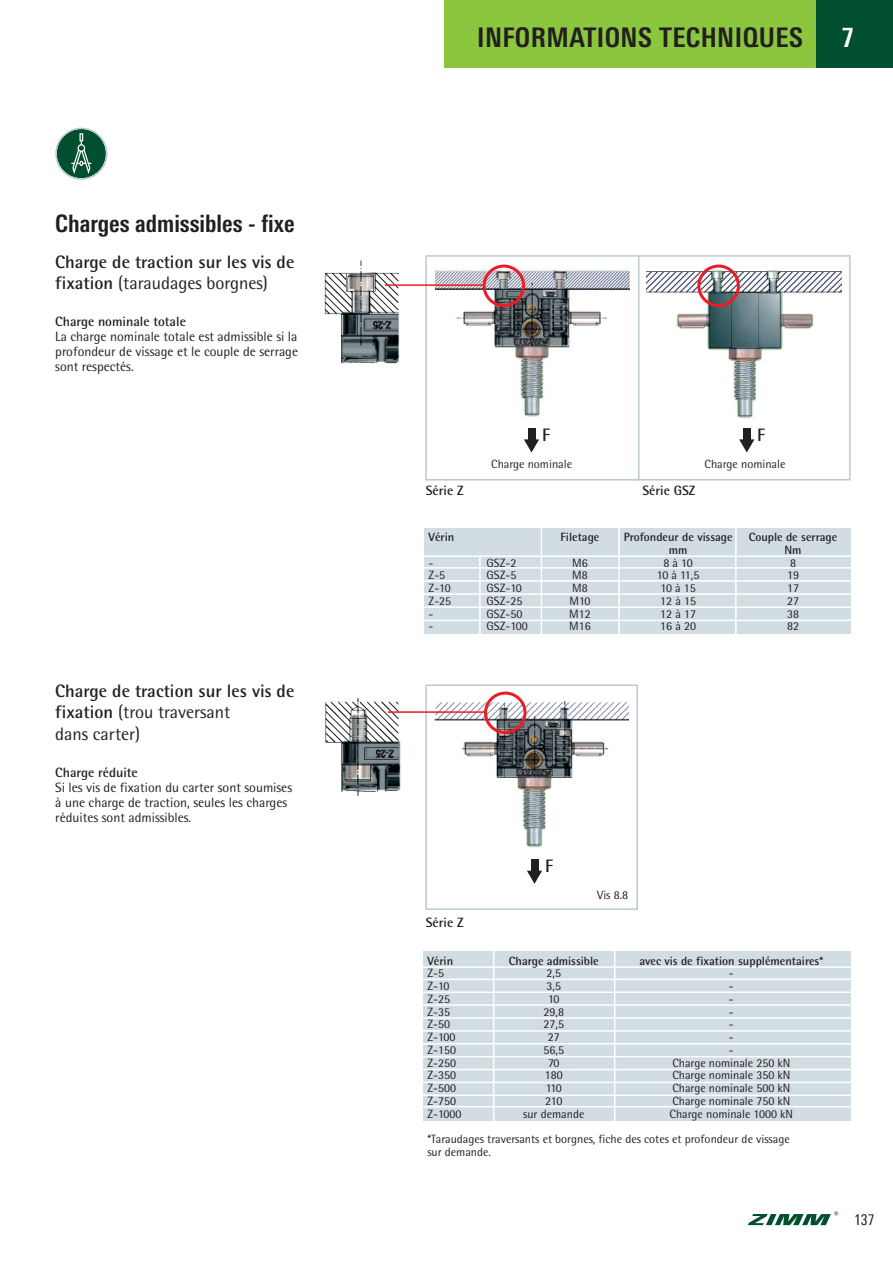
<style>
.page{position:relative;width:893px;height:1263px;background:#fff}
.page>*{position:absolute;margin:0;border:0;box-sizing:border-box;transform-origin:0 0}
.t1{font:700 condensed 27px "Linotype Univers";letter-spacing:.015em;color:#231f20}
.t2{font:700 condensed 27px "Linotype Univers";color:#fff}
.t3{font:700 condensed 24px "Linotype Univers";color:#231f20}
.t4{font:700 18px/21.6px "Rotis Semi Sans";color:#231f20}
.t5{font:condensed 15px "Linotype Univers";color:#231f20}
.t6{font:13.5px/15px "Rotis Semi Sans";color:#231f20;text-align:justify}
.t7{font:700 13.5px "Rotis Semi Sans";color:#231f20}
.t8{font:12px/25.5px "Rotis Semi Sans";color:#231f20;text-align:right}
.t9{font:700 12px "Rotis Semi Sans";color:#231f20}
.s1{font-weight:400}
</style>
<div class="page">
<div style="left:444px;top:0;width:449px;height:68px;background:#8cc63f"></div>
<div style="left:816px;top:0;width:77px;height:68px;background:#00502f"></div>
<svg style="left:748px;top:1211px;width:90px;height:14px"></svg>
<div style="left:425px;top:255px;width:425px;height:225px;border:2px solid #bacad3"></div>
<div style="left:424px;top:528px;width:426px;height:106px;background:#d2dde3"></div>
<hr style="left:419px;top:555px;width:439px;height:2px;background:#fff">
<hr style="left:418px;top:567px;width:440px;height:2px;background:#fff">
<hr style="left:418px;top:580px;width:440px;height:2px;background:#fff">
<hr style="left:418px;top:593px;width:440px;height:2px;background:#fff">
<hr style="left:418px;top:606px;width:440px;height:2px;background:#fff">
<hr style="left:418px;top:620px;width:440px;height:1px;background:#fff">
<img style="left:647px;top:269px;width:194px;height:160px">
<img style="left:436px;top:268px;width:194px;height:149px">
<img style="left:324px;top:260px;width:76px;height:104px">
<hr style="left:385px;top:284px;width:98px;height:2px;background:#ed1c24">
<svg style="left:483px;top:265px;width:42px;height:42px;background:#af878d"></svg>
<svg style="left:697px;top:265px;width:43px;height:42px"></svg>
<hr style="left:638px;top:255px;width:1px;height:225px;background:#bacad3">
<div style="left:528px;top:428px;width:7px;height:12px;background:#231f20"></div>
<svg style="left:524px;top:439px;width:15px;height:13px"></svg>
<div style="left:743px;top:428px;width:7px;height:12px;background:#231f20"></div>
<svg style="left:739px;top:439px;width:15px;height:13px"></svg>
<div style="left:425px;top:684px;width:213px;height:226px;border:2px solid #bacad3"></div>
<hr style="left:541px;top:523px;width:1px;height:119px;background:#fff">
<hr style="left:479px;top:555px;width:2px;height:86px;background:#fff">
<hr style="left:618px;top:523px;width:2px;height:119px;background:#fff">
<hr style="left:735px;top:523px;width:2px;height:119px;background:#fff">
<div style="left:423px;top:951px;width:428px;height:170px;background:#d2dde3"></div>
<hr style="left:417px;top:966px;width:437px;height:2px;background:#fff">
<hr style="left:417px;top:978px;width:437px;height:2px;background:#fff">
<hr style="left:417px;top:991px;width:437px;height:2px;background:#fff">
<hr style="left:417px;top:1004px;width:437px;height:2px;background:#fff">
<hr style="left:417px;top:1017px;width:437px;height:2px;background:#fff">
<hr style="left:417px;top:1030px;width:437px;height:2px;background:#fff">
<hr style="left:417px;top:1043px;width:437px;height:1px;background:#fff">
<hr style="left:417px;top:1056px;width:437px;height:1px;background:#fff">
<hr style="left:417px;top:1069px;width:437px;height:1px;background:#fff">
<hr style="left:417px;top:1082px;width:437px;height:1px;background:#fff">
<hr style="left:417px;top:1094px;width:437px;height:2px;background:#fff">
<hr style="left:417px;top:1106px;width:437px;height:1px;background:#fff">
<img style="left:434px;top:701px;width:194px;height:170px">
<img style="left:325px;top:697px;width:76px;height:99px">
<hr style="left:388px;top:711px;width:98px;height:2px;background:#ed1c24">
<svg style="left:484px;top:691px;width:43px;height:43px"></svg>
<div style="left:531px;top:859px;width:7px;height:12px;background:#231f20"></div>
<svg style="left:527px;top:871px;width:15px;height:13px"></svg>
<hr style="left:493px;top:947px;width:1px;height:175px;background:#fff">
<hr style="left:614px;top:947px;width:1px;height:175px;background:#fff">
<svg style="left:55px;top:128px;width:52px;height:52px"></svg>
<h2 class="t3" style="left:55px;top:215px;width:241px">Charges admissibles - fixe</h2>
<h3 class="t4" style="left:55px;top:252px;width:241px">Charge de traction sur les vis de fixation <span class="s1">(taraudages borgnes)</span></h3>
<p class="t7" style="left:55px;top:316px;width:132px">Charge nominale totale</p>
<p class="t6" style="left:55px;top:330px;width:244px">La charge nominale totale est admissible si la profondeur de vissage et le couple de serrage sont respectés.</p>
<h3 class="t4" style="left:55px;top:682px;width:241px">Charge de traction sur les vis de fixation <span class="s1">(trou traversant<br>dans carter)</span></h3>
<p class="t7" style="left:55px;top:767px;width:84px">Charge réduite</p>
<p class="t6" style="left:55px;top:781px;width:238px;text-align:left">Si les vis de fixation du carter sont soumises à une charge de traction, seules les charges réduites sont admissibles.</p>
<h1 class="t1" style="left:477px;top:28px;width:327px">INFORMATIONS TECHNIQUES</h1>
<h1 class="t2" style="left:841px;top:28px;width:14px">7</h1>
<h3 class="t4" style="left:542px;top:425px;width:10px">F</h3>
<h3 class="t4" style="left:757px;top:425px;width:10px">F</h3>
<p class="t8" style="left:491px;top:453px;width:82px">Charge nominale</p>
<p class="t8" style="left:705px;top:453px;width:82px">Charge nominale</p>
<p class="t7" style="left:426px;top:485px;width:39px">Série Z</p>
<p class="t7" style="left:642px;top:485px;width:54px">Série GSZ</p>
<p class="t9" style="left:429px;top:533px;width:27px">Vérin</p>
<p class="t9" style="left:561px;top:533px;width:40px">Filetage</p>
<p class="t9" style="left:624px;top:533px;width:110px">Profondeur de vissage</p>
<p class="t9" style="left:749px;top:533px;width:90px">Couple de serrage</p>
<p class="t9" style="left:669px;top:546px;width:20px">mm</p>
<p class="t9" style="left:784px;top:546px;width:19px">Nm</p>
<p class="t8" style="left:429px;top:551px;width:6px">-</p>
<p class="t8" style="left:487px;top:551px;width:31px">GSZ-2</p>
<p class="t8" style="left:572px;top:551px;width:17px">M6</p>
<p class="t8" style="left:663px;top:551px;width:31px">8 à 10</p>
<p class="t8" style="left:790px;top:551px;width:8px">8</p>
<p class="t8" style="left:429px;top:564px;width:18px">Z-5</p>
<p class="t8" style="left:487px;top:564px;width:31px">GSZ-5</p>
<p class="t8" style="left:572px;top:564px;width:17px">M8</p>
<p class="t8" style="left:657px;top:564px;width:44px">10 à 11,5</p>
<p class="t8" style="left:787px;top:564px;width:14px">19</p>
<p class="t8" style="left:429px;top:576px;width:24px">Z-10</p>
<p class="t8" style="left:487px;top:576px;width:37px">GSZ-10</p>
<p class="t8" style="left:572px;top:576px;width:17px">M8</p>
<p class="t8" style="left:660px;top:576px;width:37px">10 à 15</p>
<p class="t8" style="left:787px;top:576px;width:14px">17</p>
<p class="t8" style="left:429px;top:589px;width:24px">Z-25</p>
<p class="t8" style="left:487px;top:589px;width:37px">GSZ-25</p>
<p class="t8" style="left:569px;top:589px;width:23px">M10</p>
<p class="t8" style="left:660px;top:589px;width:37px">12 à 15</p>
<p class="t8" style="left:787px;top:589px;width:14px">27</p>
<p class="t8" style="left:429px;top:602px;width:6px">-</p>
<p class="t8" style="left:487px;top:602px;width:37px">GSZ-50</p>
<p class="t8" style="left:569px;top:602px;width:23px">M12</p>
<p class="t8" style="left:660px;top:602px;width:37px">12 à 17</p>
<p class="t8" style="left:787px;top:602px;width:14px">38</p>
<p class="t8" style="left:429px;top:615px;width:6px">-</p>
<p class="t8" style="left:487px;top:615px;width:43px">GSZ-100</p>
<p class="t8" style="left:569px;top:615px;width:23px">M16</p>
<p class="t8" style="left:660px;top:615px;width:37px">16 à 20</p>
<p class="t8" style="left:787px;top:615px;width:14px">82</p>
<p class="t7" style="left:426px;top:918px;width:39px">Série Z</p>
<h3 class="t4" style="left:545px;top:857px;width:10px">F</h3>
<p class="t8" style="left:597px;top:883px;width:32px">Vis 8.8</p>
<p class="t9" style="left:427px;top:956px;width:27px">Vérin</p>
<p class="t9" style="left:509px;top:956px;width:91px">Charge admissible</p>
<p class="t9" style="left:639px;top:956px;width:185px">avec vis de fixation supplémentaires*</p>
<p class="t8" style="left:427px;top:962px;width:18px">Z-5</p>
<p class="t8" style="left:547px;top:962px;width:16px">2,5</p>
<p class="t8" style="left:729px;top:962px;width:6px">-</p>
<p class="t8" style="left:427px;top:974px;width:24px">Z-10</p>
<p class="t8" style="left:547px;top:974px;width:16px">3,5</p>
<p class="t8" style="left:729px;top:974px;width:6px">-</p>
<p class="t8" style="left:427px;top:987px;width:24px">Z-25</p>
<p class="t8" style="left:548px;top:987px;width:13px">10</p>
<p class="t8" style="left:729px;top:987px;width:6px">-</p>
<p class="t8" style="left:427px;top:1000px;width:24px">Z-35</p>
<p class="t8" style="left:544px;top:1000px;width:22px">29,8</p>
<p class="t8" style="left:729px;top:1000px;width:6px">-</p>
<p class="t8" style="left:427px;top:1013px;width:24px">Z-50</p>
<p class="t8" style="left:544px;top:1013px;width:22px">27,5</p>
<p class="t8" style="left:729px;top:1013px;width:6px">-</p>
<p class="t8" style="left:427px;top:1025px;width:30px">Z-100</p>
<p class="t8" style="left:548px;top:1025px;width:14px">27</p>
<p class="t8" style="left:729px;top:1025px;width:6px">-</p>
<p class="t8" style="left:427px;top:1038px;width:30px">Z-150</p>
<p class="t8" style="left:544px;top:1038px;width:22px">56,5</p>
<p class="t8" style="left:729px;top:1038px;width:6px">-</p>
<p class="t8" style="left:427px;top:1051px;width:30px">Z-250</p>
<p class="t8" style="left:548px;top:1051px;width:13px">70</p>
<p class="t8" style="left:672px;top:1051px;width:120px">Charge nominale 250 kN</p>
<p class="t8" style="left:427px;top:1064px;width:30px">Z-350</p>
<p class="t8" style="left:545px;top:1064px;width:20px">180</p>
<p class="t8" style="left:672px;top:1064px;width:120px">Charge nominale 350 kN</p>
<p class="t8" style="left:427px;top:1076px;width:30px">Z-500</p>
<p class="t8" style="left:546px;top:1076px;width:18px">110</p>
<p class="t8" style="left:672px;top:1076px;width:120px">Charge nominale 500 kN</p>
<p class="t8" style="left:427px;top:1089px;width:30px">Z-750</p>
<p class="t8" style="left:545px;top:1089px;width:19px">210</p>
<p class="t8" style="left:672px;top:1089px;width:120px">Charge nominale 750 kN</p>
<p class="t8" style="left:427px;top:1102px;width:36px">Z-1000</p>
<p class="t8" style="left:523px;top:1102px;width:63px">sur demande</p>
<p class="t8" style="left:427px;top:1102px;width:367px">Charge nominale 1000 kN<br>*Taraudages traversants et borgnes, fiche des cotes et profondeur de vissage</p>
<p class="t8" style="left:427px;top:1140px;width:65px">sur demande.</p>
<p class="t5" style="left:854px;top:1214px;width:22px">137</p>
</div>
